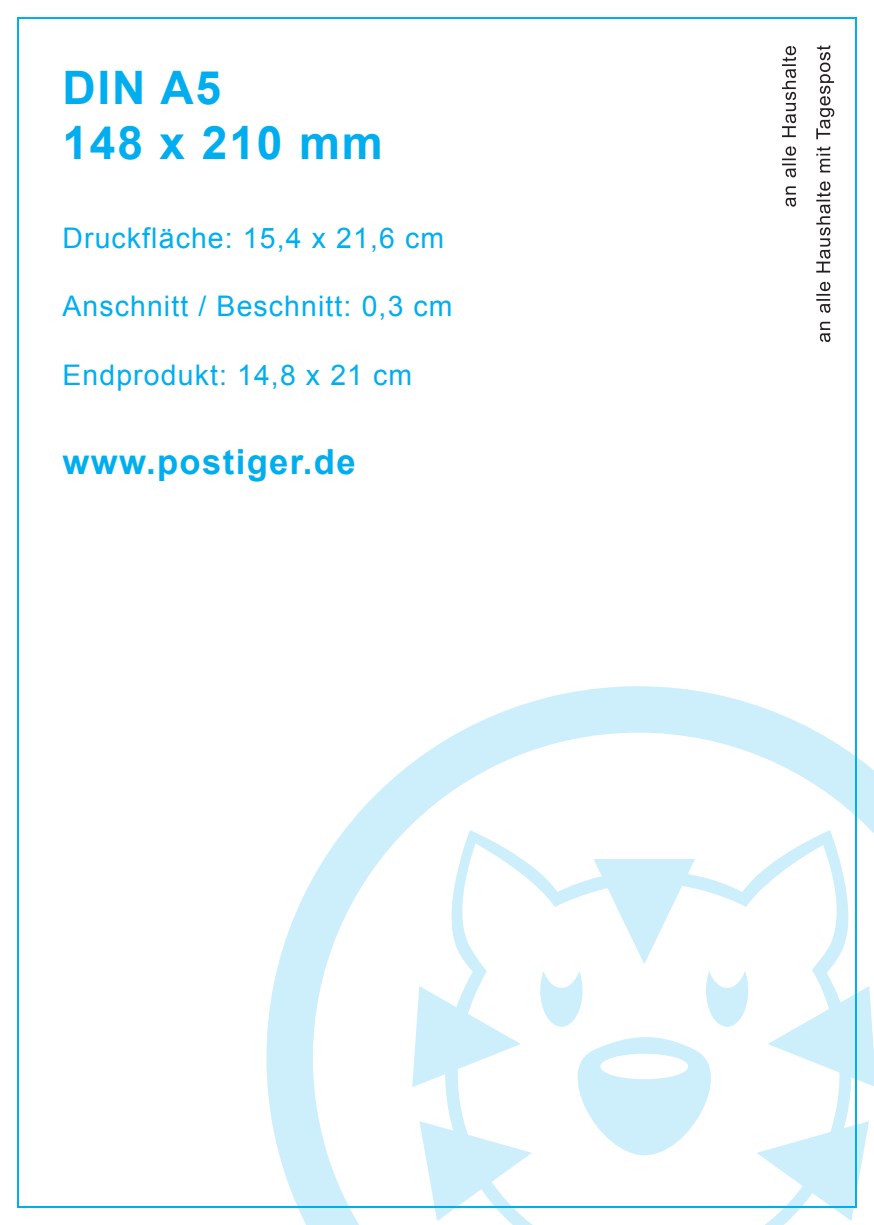
<style>
.page{position:relative;width:874px;height:1225px;background:#fff}
.page>*{position:absolute;margin:0;border:0;box-sizing:border-box;transform-origin:0 0}
.t1{font:700 46.2px/55.4px "Arial";letter-spacing:.04em;color:#00aeef}
.t2{font:700 34.6px "Arial";letter-spacing:.04em;color:#00aeef}
.t3{font:28.4px "Arial";letter-spacing:.04em;color:#00aeef}
</style>
<div class="page">
<svg style="left:266px;top:686px;width:607px;height:539px"></svg>
<svg style="left:412px;top:986px;width:27px;height:101px"></svg>
<svg style="left:419px;top:1121px;width:20px;height:100px"></svg>
<svg style="left:860px;top:986px;width:13px;height:101px"></svg>
<svg style="left:860px;top:1121px;width:8px;height:100px"></svg>
<svg style="left:439px;top:830px;width:421px;height:395px"></svg>
<svg style="left:816px;top:45px;width:17px;height:297px"></svg>
<svg style="left:782px;top:46px;width:13px;height:161px"></svg>
<h1 class="t1" style="left:62px;top:61px;width:322px">DIN A5<br>148 x 210 mm</h1>
<p class="t3" style="left:62px;top:220px;width:383px">Druckfläche: 15,4 x 21,6 cm</p>
<p class="t3" style="left:62px;top:288px;width:391px">Anschnitt / Beschnitt: 0,3 cm</p>
<p class="t3" style="left:62px;top:356px;width:351px">Endprodukt: 14,8 x 21 cm</p>
<p class="t2" style="left:62px;top:439px;width:294px">www.postiger.de</p>
</div>
